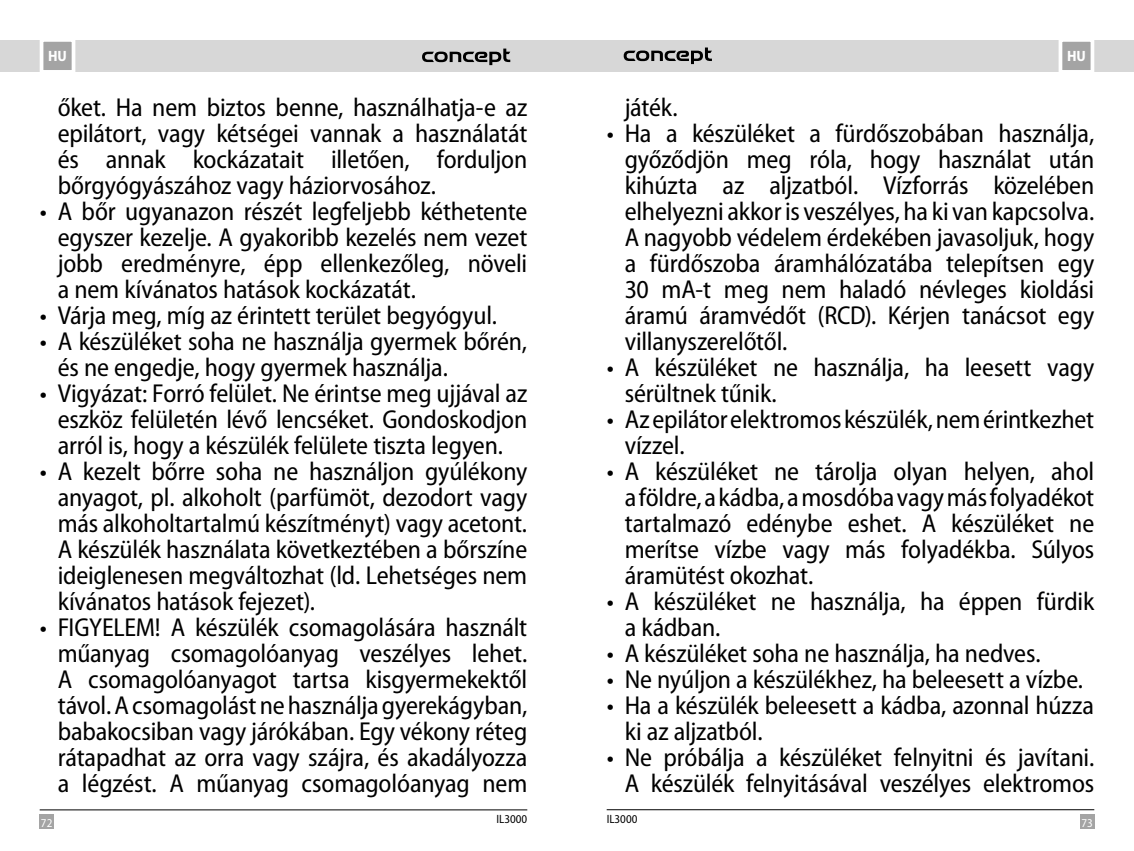
<style>
.page{position:relative;width:1134px;height:851px;background:#fff}
.page>*{position:absolute;margin:0;border:0;box-sizing:border-box;transform-origin:0 0}
.t1{font:semi-condensed 26px/26px "Myriad Pro";letter-spacing:-.005em;color:#000;text-align:justify}
.t2{font:700 semi-condensed 15px "Myriad Pro";color:#fff}
.t3{font:semi-condensed 12px "Myriad Pro";color:#000}
.t4{font:semi-condensed 12px "Myriad Pro";color:#fff}
</style>
<div class="page">
<div style="left:567px;top:40px;width:567px;height:32px;background:#d7d7d7"></div>
<div style="left:0;top:40px;width:567px;height:32px;background:#d7d7d7"></div>
<svg style="left:1058px;top:40px;width:37px;height:32px"></svg>
<svg style="left:39px;top:40px;width:37px;height:32px"></svg>
<svg style="left:422px;top:49px;width:88px;height:16px"></svg>
<svg style="left:624px;top:47px;width:88px;height:17px"></svg>
<div style="left:40px;top:814px;width:14px;height:14px;background:#a4a4a4"></div>
<div style="left:1080px;top:814px;width:14px;height:14px;background:#a4a4a4"></div>
<hr style="left:607px;top:809px;width:487px;height:1px;background:#000">
<hr style="left:40px;top:809px;width:487px;height:1px;background:#000">
<p class="t2" style="left:48px;top:48px;width:20px">HU</p>
<p class="t2" style="left:1067px;top:48px;width:20px">HU</p>
<p class="t1" style="left:58px;top:95px;width:471px">őket. Ha nem biztos benne, használhatja-e az epilátort, vagy kétségei vannak a használatát és annak kockázatait illetően, forduljon bőrgyógyászához vagy háziorvosához.</p>
<p class="t1" style="left:58px;top:199px;width:471px;text-indent:-18px">• A bőr ugyanazon részét legfeljebb kéthetente egyszer kezelje. A gyakoribb kezelés nem vezet jobb eredményre, épp ellenkezőleg, növeli a nem kívánatos hatások kockázatát.</p>
<p class="t1" style="left:40px;top:303px;width:459px">• Várja meg, míg az érintett terület begyógyul.</p>
<p class="t1" style="left:58px;top:329px;width:471px;text-indent:-18px">• A készüléket soha ne használja gyermek bőrén, és ne engedje, hogy gyermek használja.</p>
<p class="t1" style="left:58px;top:381px;width:471px;text-indent:-18px">• Vigyázat: Forró felület. Ne érintse meg ujjával az eszköz felületén lévő lencséket. Gondoskodjon arról is, hogy a készülék felülete tiszta legyen.</p>
<p class="t1" style="left:58px;top:459px;width:471px;text-indent:-18px">• A kezelt bőrre soha ne használjon gyúlékony anyagot, pl. alkoholt (parfümöt, dezodort vagy más alkoholtartalmú készítményt) vagy acetont.<br>A készülék használata következtében a bőrszíne ideiglenesen megváltozhat (ld. Lehetséges nem kívánatos hatások fejezet).</p>
<p class="t1" style="left:58px;top:615px;width:471px;text-indent:-18px">• FIGYELEM! A készülék csomagolására használt műanyag csomagolóanyag veszélyes lehet.<br>A csomagolóanyagot tartsa kisgyermekektől távol. A csomagolást ne használja gyerekágyban, babakocsiban vagy járókában. Egy vékony réteg rátapadhat az orra vagy szájra, és akadályozza a légzést. A műanyag csomagolóanyag nem</p>
<p class="t1" style="left:625px;top:95px;width:54px">játék.</p>
<p class="t1" style="left:625px;top:121px;width:471px;text-indent:-18px">• Ha a készüléket a fürdőszobában használja, győződjön meg róla, hogy használat után kihúzta az aljzatból. Vízforrás közelében elhelyezni akkor is veszélyes, ha ki van kapcsolva.<br>A nagyobb védelem érdekében javasoljuk, hogy a fürdőszoba áramhálózatába telepítsen egy 30 mA-t meg nem haladó névleges kioldási áramú áramvédőt (RCD). Kérjen tanácsot egy villanyszerelőtől.</p>
<p class="t1" style="left:625px;top:355px;width:471px;text-indent:-18px">• A készüléket ne használja, ha leesett vagy sérültnek tűnik.</p>
<p class="t1" style="left:625px;top:407px;width:471px;text-indent:-18px">• Az epilátor elektromos készülék, nem érintkezhet vízzel.</p>
<p class="t1" style="left:625px;top:459px;width:471px;text-indent:-18px">• A készüléket ne tárolja olyan helyen, ahol a földre, a kádba, a mosdóba vagy más folyadékot tartalmazó edénybe eshet. A készüléket ne merítse vízbe vagy más folyadékba. Súlyos áramütést okozhat.</p>
<p class="t1" style="left:625px;top:589px;width:471px;text-indent:-18px">• A készüléket ne használja, ha éppen fürdik a kádban.</p>
<p class="t1" style="left:607px;top:641px;width:435px">• A készüléket soha ne használja, ha nedves.</p>
<p class="t1" style="left:607px;top:667px;width:478px">• Ne nyúljon a készülékhez, ha beleesett a vízbe.</p>
<p class="t1" style="left:625px;top:693px;width:471px;text-indent:-18px">• Ha a készülék beleesett a kádba, azonnal húzza ki az aljzatból.</p>
<p class="t1" style="left:607px;top:745px;width:489px;text-align:right">• Ne próbálja a készüléket felnyitni és javítani.<br>A készülék felnyitásával veszélyes elektromos</p>
<p class="t3" style="left:497px;top:812px;width:32px">IL3000</p>
<p class="t3" style="left:607px;top:812px;width:32px">IL3000</p>
<p class="t4" style="left:41px;top:816px;width:13px">72</p>
<p class="t4" style="left:1081px;top:816px;width:13px">73</p>
</div>
